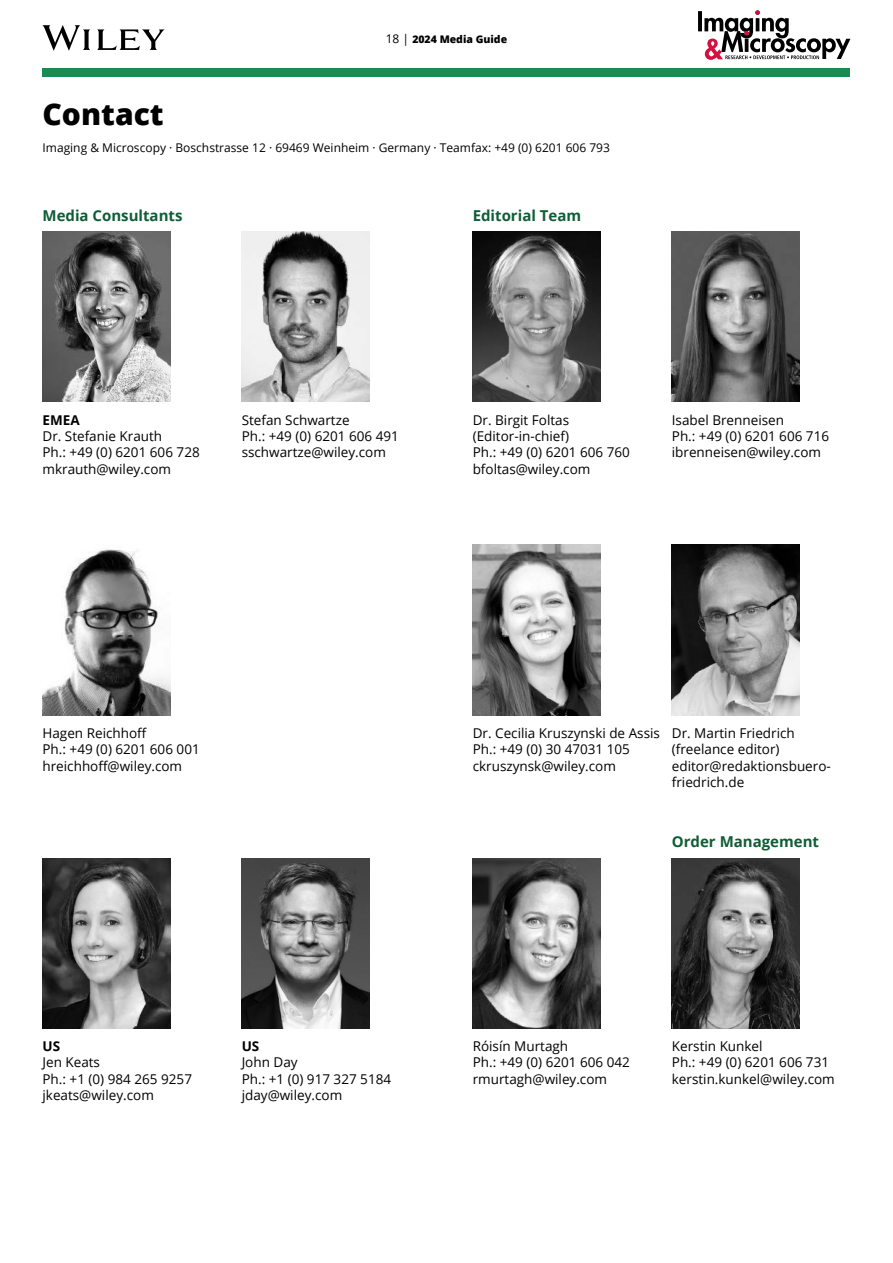
<style>
.page{position:relative;width:893px;height:1263px;background:#fff}
.page>*{position:absolute;margin:0;border:0;box-sizing:border-box;transform-origin:0 0}
.t1{font:800 30px "Open Sans";color:#000}
.t2{font:700 15px "Open Sans";color:#115c36}
.t3{font:13.5px/16.2px "Open Sans";color:#000}
.t4{font:700 13.5px "Open Sans";color:#000}
.t5{font:12px "Open Sans";color:#000}
.t6{font:800 10.5px "Open Sans";color:#000}
.s1{font-weight:400;font-size:12px}
</style>
<div class="page">
<svg style="left:698px;top:10px;width:152px;height:50px"></svg>
<div style="left:43px;top:68px;width:807px;height:9px;background:#198c53"></div>
<svg style="left:43px;top:25px;width:121px;height:26px"></svg>
<img style="left:672px;top:232px;width:127px;height:170px">
<img style="left:43px;top:232px;width:127px;height:170px">
<img style="left:43px;top:858px;width:127px;height:170px">
<img style="left:672px;top:545px;width:127px;height:170px">
<img style="left:473px;top:545px;width:127px;height:170px">
<img style="left:473px;top:858px;width:127px;height:170px">
<img style="left:242px;top:858px;width:127px;height:170px">
<img style="left:672px;top:858px;width:127px;height:170px">
<img style="left:473px;top:232px;width:127px;height:170px">
<img style="left:43px;top:549px;width:127px;height:166px">
<img style="left:242px;top:232px;width:127px;height:170px">
<p class="t6" style="left:386px;top:31px;width:123px"><span class="s1">18 |</span> 2024 Media Guide</p>
<h1 class="t1" style="left:43px;top:91px;width:123px">Contact</h1>
<p class="t5" style="left:43px;top:139px;width:569px">Imaging &amp; Microscopy · Boschstrasse 12 · 69469 Weinheim · Germany · Teamfax: +49 (0) 6201 606 793</p>
<p class="t2" style="left:43px;top:205px;width:142px">Media Consultants</p>
<p class="t2" style="left:473px;top:205px;width:110px">Editorial Team</p>
<p class="t4" style="left:43px;top:411px;width:39px">EMEA</p>
<p class="t3" style="left:43px;top:428px;width:159px">Dr. Stefanie Krauth<br>Ph.: +49 (0) 6201 606 728 mkrauth@wiley.com</p>
<p class="t3" style="left:242px;top:412px;width:159px">Stefan Schwartze<br>Ph.: +49 (0) 6201 606 491 sschwartze@wiley.com</p>
<p class="t3" style="left:473px;top:412px;width:159px">Dr. Birgit Foltas (Editor-in-chief)<br>Ph.: +49 (0) 6201 606 760 bfoltas@wiley.com</p>
<p class="t3" style="left:672px;top:412px;width:159px">Isabel Brenneisen<br>Ph.: +49 (0) 6201 606 716 ibrenneisen@wiley.com</p>
<p class="t3" style="left:43px;top:725px;width:159px">Hagen Reichhoff<br>Ph.: +49 (0) 6201 606 001 hreichhoff@wiley.com</p>
<p class="t4" style="left:43px;top:1037px;width:19px">US</p>
<p class="t3" style="left:43px;top:1054px;width:151px">Jen Keats<br>Ph.: +1 (0) 984 265 9257 jkeats@wiley.com</p>
<p class="t4" style="left:242px;top:1037px;width:19px">US</p>
<p class="t3" style="left:242px;top:1054px;width:151px">John Day<br>Ph.: +1 (0) 917 327 5184 jday@wiley.com</p>
<p class="t3" style="left:473px;top:725px;width:189px">Dr. Cecilia Kruszynski de Assis<br>Ph.: +49 (0) 30 47031 105 ckruszynsk@wiley.com</p>
<p class="t3" style="left:672px;top:725px;width:160px">Dr. Martin Friedrich (freelance editor) editor@redaktionsbuero&shy;friedrich.de</p>
<p class="t2" style="left:672px;top:831px;width:149px">Order Management</p>
<p class="t3" style="left:473px;top:1038px;width:159px">Róisín Murtagh<br>Ph.: +49 (0) 6201 606 042 rmurtagh@wiley.com</p>
<p class="t3" style="left:672px;top:1038px;width:164px">Kerstin Kunkel<br>Ph.: +49 (0) 6201 606 731 kerstin.kunkel@wiley.com</p>
</div>
